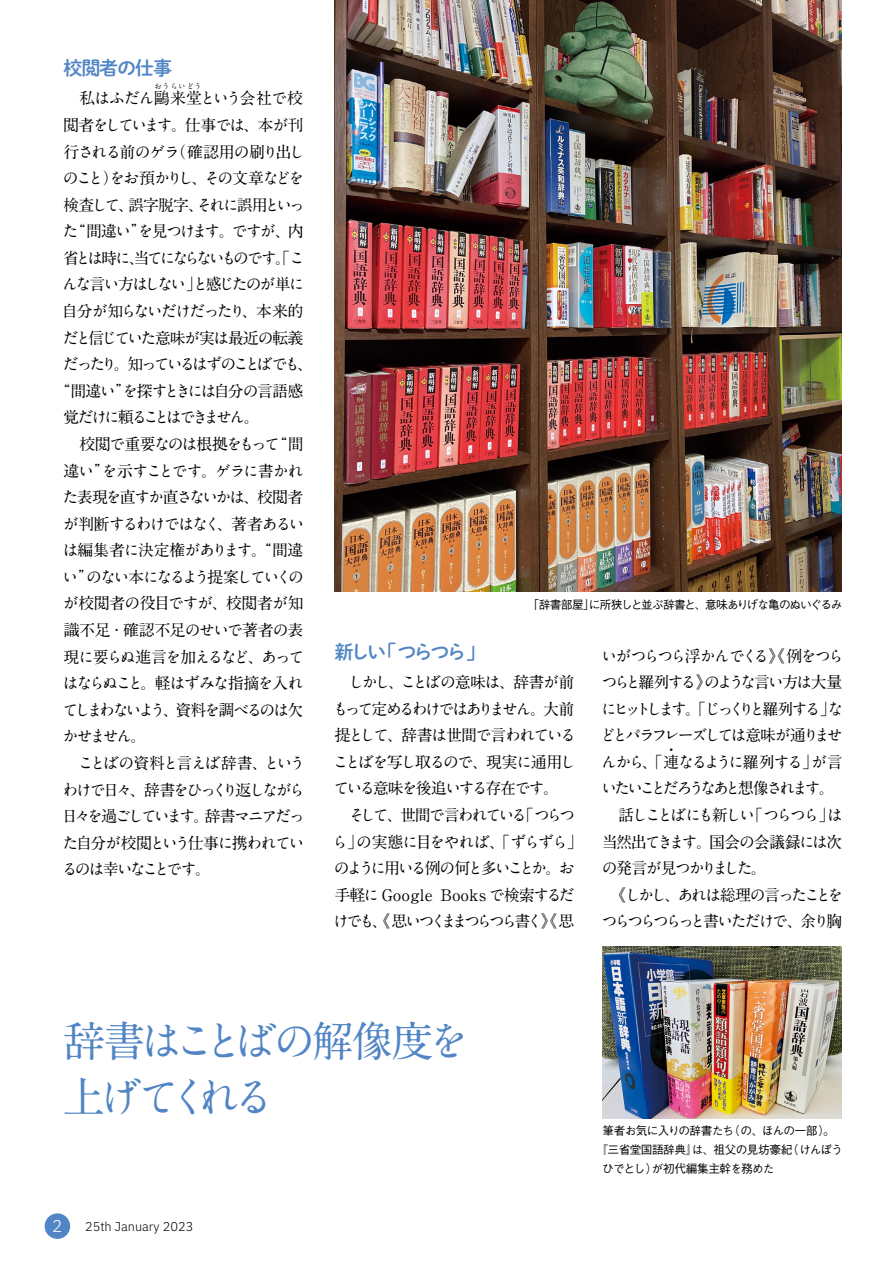
<style>
.page{position:relative;width:893px;height:1263px;background:#fff}
.page>*{position:absolute;margin:0;border:0;box-sizing:border-box;transform-origin:0 0}
.t1{font:700 42.45px/55.3px "A1 Mincho Std";letter-spacing:-.14em;color:#5185c5}
.t2{font:19.2px "Shuei M Go Std B";letter-spacing:-.1em;color:#5185c5}
.t3{font:700 19.2px "A1 Mincho Std";color:#000}
.t4{font:300 16.95px "IBM Plex Sans";color:#fff}
.t5{font:700 15.9px/26.5px "A1 Mincho Std";letter-spacing:-.135em;color:#000;text-align:justify}
.t6{font:700 15.9px "A1 Mincho Std";letter-spacing:-.16em;color:#000}
.t7{font:700 15.9px "A1 Mincho Std";letter-spacing:-.115em;color:#000}
.t8{font:700 15.9px "A1 Mincho Std";letter-spacing:-.095em;color:#000}
.t9{font:700 15.9px "A1 Mincho Std";letter-spacing:-.1em;color:#000}
.t10{font:700 15.9px "A1 Mincho Std";letter-spacing:-.19em;color:#000}
.t11{font:700 15.9px "A1 Mincho Std";letter-spacing:-.105em;color:#000}
.t12{font:700 15.9px "A1 Mincho Std";letter-spacing:-.06em;color:#000}
.t13{font:700 15.9px "A1 Mincho Std";letter-spacing:-.21em;color:#000}
.t14{font:700 15.9px "A1 Mincho Std";letter-spacing:-.155em;color:#000}
.t15{font:700 15.9px "A1 Mincho Std";letter-spacing:-.2em;color:#000}
.t16{font:700 15.9px "A1 Mincho Std";letter-spacing:-.175em;color:#000}
.t17{font:700 15.9px "A1 Mincho Std";letter-spacing:-.08em;color:#000}
.t18{font:700 15.9px "A1 Mincho Std";letter-spacing:-.165em;color:#000}
.t19{font:700 15.9px "A1 Mincho Std";letter-spacing:-.055em;color:#000}
.t20{font:700 15.9px "A1 Mincho Std";letter-spacing:-.04em;color:#000}
.t21{font:700 15.9px "A1 Mincho Std";letter-spacing:-.17em;color:#000}
.t22{font:300 12.75px "IBM Plex Sans";color:#000}
.t23{font:500 11.7px "Gothic BBB Pro";letter-spacing:-.065em;color:#000}
.t24{font:500 11.7px "Gothic BBB Pro";letter-spacing:-.045em;color:#000}
.t25{font:700 7.5px "A1 Mincho Std";letter-spacing:.035em;color:#000}
</style>
<div class="page">
<div style="left:45px;top:1213px;width:25px;height:26px;background:#5185c5;border-radius:50%"></div>
<img style="left:603px;top:946px;width:239px;height:172px">
<img style="left:335px;top:0;width:507px;height:591px">
<p class="t2" style="left:64px;top:54px;width:110px">校閲者の仕事</p>
<p class="t12" style="left:79px;top:85px;width:225px">私はふだん鷗来堂という会社で校</p>
<p class="t25" style="left:155px;top:80px;width:49px">おうらいどう</p>
<p class="t7" style="left:63px;top:112px;width:242px">閲者をしています。仕事では、本が刊</p>
<p class="t8" style="left:63px;top:139px;width:243px">行される前のゲラ（確認用の刷り出し</p>
<p class="t14" style="left:63px;top:165px;width:243px">のこと）をお預かりし、その文章などを</p>
<p class="t5" style="left:63px;top:189px;width:243px">検査して、誤字脱字、それに誤用といっ</p>
<p class="t5" style="left:63px;top:216px;width:243px">た“ 間違い”を見つけます。ですが、内</p>
<p class="t13" style="left:63px;top:245px;width:244px">省とは時に、当てにならないものです。「こ</p>
<p class="t5" style="left:62px;top:269px;width:244px">んな言い方はしない」と感じたのが単に</p>
<p class="t7" style="left:62px;top:298px;width:243px">自分が知らないだけだったり、本来的</p>
<p class="t9" style="left:62px;top:325px;width:242px">だと信じていた意味が実は最近の転義</p>
<p class="t10" style="left:62px;top:351px;width:252px">だったり。知っているはずのことばでも、</p>
<p class="t11" style="left:54px;top:378px;width:251px">“間違い”を探すときには自分の言語感</p>
<p class="t10" style="left:63px;top:404px;width:198px">覚だけに頼ることはできません。</p>
<p class="t11" style="left:79px;top:431px;width:226px">校閲で重要なのは根拠をもって“間</p>
<p class="t17" style="left:63px;top:458px;width:241px">違い”を示すことです。ゲラに書かれ</p>
<p class="t5" style="left:63px;top:482px;width:242px">た表現を直すか直さないかは、校閲者</p>
<p class="t7" style="left:63px;top:511px;width:243px">が判断するわけではなく、著者あるい</p>
<p class="t12" style="left:62px;top:537px;width:243px">は編集者に決定権があります。“間違</p>
<p class="t6" style="left:62px;top:564px;width:243px">い”のない本になるよう提案していくの</p>
<p class="t19" style="left:63px;top:591px;width:242px">が校閲者の役目ですが、校閲者が知</p>
<p class="t20" style="left:64px;top:617px;width:241px">識不足・確認不足のせいで著者の表</p>
<p class="t5" style="left:63px;top:641px;width:242px">現に要らぬ進言を加えるなど、あって</p>
<p class="t8" style="left:62px;top:670px;width:243px">はならぬこと。軽はずみな指摘を入れ</p>
<p class="t6" style="left:63px;top:697px;width:242px">てしまわないよう、資料を調べるのは欠</p>
<p class="t5" style="left:63px;top:721px;width:85px">かせません。</p>
<p class="t5" style="left:78px;top:747px;width:229px">ことばの資料と言えば辞書、という</p>
<p class="t6" style="left:63px;top:777px;width:244px">わけで日々、辞書をひっくり返しながら</p>
<p class="t6" style="left:62px;top:803px;width:244px">日々を過ごしています。辞書マニアだっ</p>
<p class="t9" style="left:63px;top:830px;width:243px">た自分が校閲という仕事に携われてい</p>
<p class="t21" style="left:62px;top:856px;width:151px">るのは幸いなことです。</p>
<p class="t23" style="left:528px;top:595px;width:316px">「辞書部屋」に所狭しと並ぶ辞書と、意味ありげな亀のぬいぐるみ</p>
<p class="t2" style="left:335px;top:637px;width:152px">新しい「つらつら」</p>
<p class="t5" style="left:332px;top:667px;width:245px;text-indent:16px">しかし、ことばの意味は、辞書が前もって定めるわけではありません。大前提として、辞書は世間で言われていることばを写し取るので、現実に通用している意味を後追いする存在です。</p>
<p class="t5" style="left:332px;top:799px;width:252px;text-align:center">そして、世間で言われている「つらつ<br>ら」の実態に目をやれば、「ずらずら」のように用いる例の何と多いことか。お手軽にGoogle Books で検索するだけでも、《思いつくままつらつら書く》《思</p>
<p class="t5" style="left:600px;top:640px;width:246px">いがつらつら浮かんでくる》《例をつらつらと羅列する》のような言い方は大量にヒットします。「じっくりと羅列する」などとパラフレーズしては意味が通りませんから、「連なるように羅列する」が言</p>
<p class="t3" style="left:662px;top:734px;width:21px">・</p>
<p class="t15" style="left:601px;top:775px;width:235px">いたいことだろうなあと想像されます。</p>
<p class="t18" style="left:618px;top:802px;width:226px">話しことばにも新しい「つらつら」は</p>
<p class="t8" style="left:602px;top:829px;width:242px">当然出てきます。国会の会議録には次</p>
<p class="t5" style="left:602px;top:853px;width:167px">の発言が見つかりました。</p>
<p class="t5" style="left:610px;top:879px;width:235px">《しかし、あれは総理の言ったことを</p>
<p class="t16" style="left:602px;top:908px;width:242px">つらつらつらっと書いただけで、余り胸</p>
<h1 class="t1" style="left:63px;top:1008px;width:409px">辞書はことばの解像度を上げてくれる</h1>
<p class="t4" style="left:52px;top:1213px;width:12px">2</p>
<p class="t22" style="left:85px;top:1216px;width:110px">25th January 2023</p>
<p class="t23" style="left:602px;top:1121px;width:234px">筆者お気に入りの辞書たち（の、ほんの一部）。</p>
<p class="t24" style="left:596px;top:1140px;width:248px">『三省堂国語辞典』は、祖父の見坊豪紀（けんぼう</p>
<p class="t23" style="left:602px;top:1159px;width:174px">ひでとし）が初代編集主幹を務めた</p>
</div>
